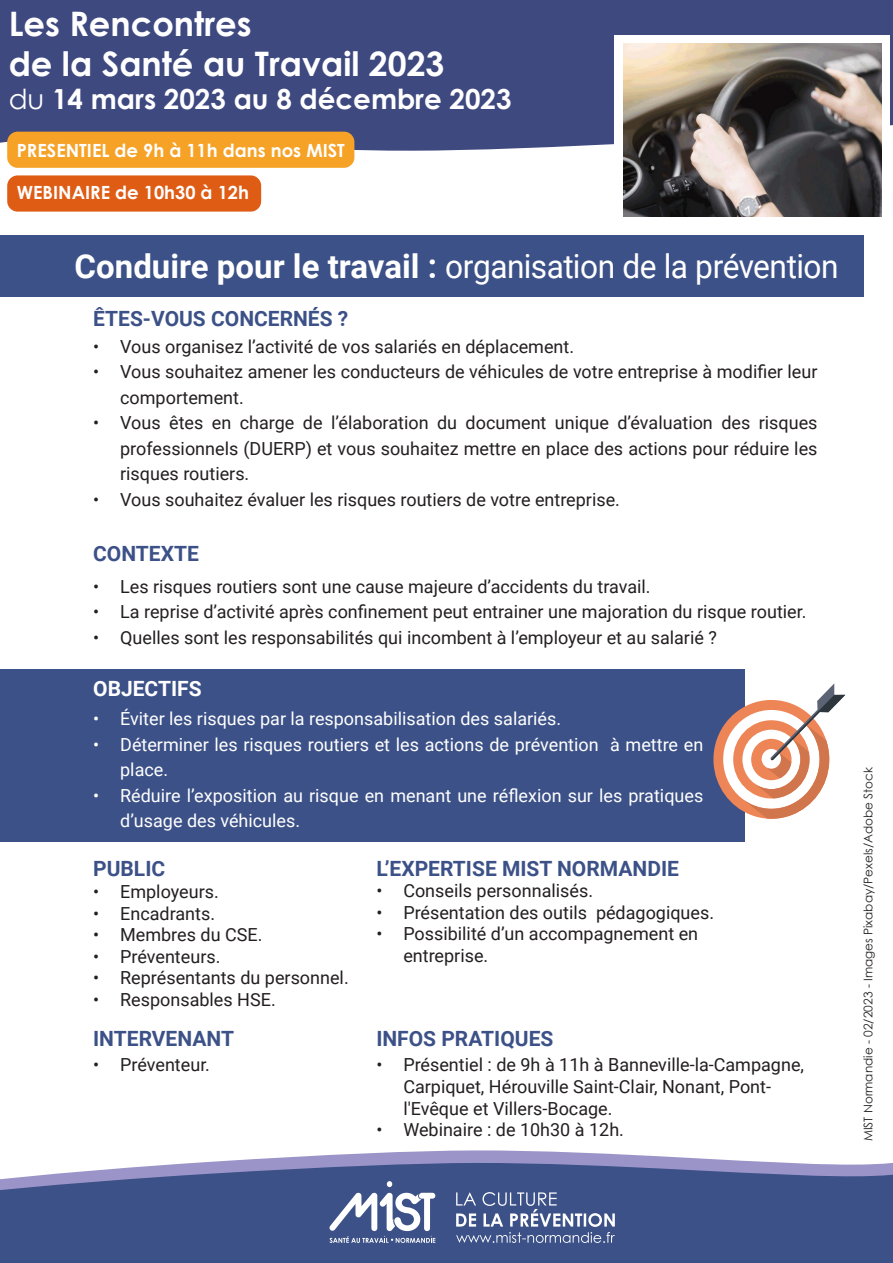
<style>
.page{position:relative;width:893px;height:1263px;background:#fff}
.page>*{position:absolute;margin:0;border:0;box-sizing:border-box;transform-origin:0 0}
.t1{font:700 33.75px/40.5px "Century Gothic";color:#fff}
.t2{font:33px "Roboto";letter-spacing:-.02em;color:#fff;scale:.96 1}
.t3{font:700 27.75px "Century Gothic";color:#fff}
.t4{font:700 21px "Roboto";color:#3c5187}
.t5{font:700 21px "Roboto";color:#fff}
.t6{font:700 18.15px "Century Gothic";color:#fff}
.t7{font:18px/25.5px "Roboto";color:#231f20}
.t8{font:18px/25.5px "Roboto";color:#fff}
.t9{font:12px "Century Gothic";color:#231f20}
.s1{font-weight:400}
.s2{font-weight:700}
</style>
<div class="page">
<svg style="left:258px;top:1150px;width:450px;height:9px;fill:#9a94c8"></svg>
<svg style="left:0;top:1159px;width:893px;height:104px;background:#4d5f92"></svg>
<svg style="left:329px;top:1181px;width:106px;height:62px"></svg>
<svg style="left:456px;top:1192px;width:159px;height:51px;background:#62739e"></svg>
<div style="left:0;top:0;width:893px;height:154px;background:#3e4980"></div>
<div style="left:615px;top:35px;width:275px;height:166px;background:#fff"></div>
<div style="left:7px;top:175px;width:254px;height:37px;background:#df5c15;border-radius:10px"></div>
<div style="left:7px;top:132px;width:347px;height:36px;background:#f6a227;border-radius:10px"></div>
<div style="left:0;top:669px;width:744px;height:173px;background:#3c5187"></div>
<div style="left:0;top:235px;width:863px;height:62px;background:#3c5187"></div>
<svg style="left:713px;top:683px;width:132px;height:136px"></svg>
<img style="left:623px;top:43px;width:259px;height:173px">
<p class="t1" style="left:9px;top:2px;width:437px">Les Rencontres<br>de la Santé au Travail 2023</p>
<p class="t3" style="left:9px;top:78px;width:504px"><span class="s1">du</span> 14 mars 2023 au 8 décembre 2023</p>
<p class="t6" style="left:17px;top:137px;width:330px">PRESENTIEL de 9h à 11h dans nos MIST</p>
<p class="t6" style="left:17px;top:179px;width:234px">WEBINAIRE de 10h30 à 12h</p>
<p class="t2" style="left:75px;top:243px;width:797px"><span class="s2">Conduire pour le travail :</span> organisation de la prévention</p>
<p class="t4" style="left:93px;top:304px;width:257px">ÊTES-VOUS CONCERNÉS ?</p>
<p class="t7" style="left:93px;top:333px;width:482px">• Vous organisez l’activité de vos salariés en déplacement.</p>
<p class="t7" style="left:120px;top:358px;width:699px;text-indent:-27px">• Vous souhaitez amener les conducteurs de véhicules de votre entreprise à modifier leur comportement.</p>
<p class="t7" style="left:120px;top:409px;width:699px;text-align:justify;text-indent:-27px">• Vous êtes en charge de l’élaboration du document unique d’évaluation des risques professionnels (DUERP) et vous souhaitez mettre en place des actions pour réduire les risques routiers.</p>
<p class="t7" style="left:93px;top:486px;width:528px">• Vous souhaitez évaluer les risques routiers de votre entreprise.</p>
<p class="t4" style="left:93px;top:539px;width:107px">CONTEXTE</p>
<p class="t7" style="left:93px;top:573px;width:559px">• Les risques routiers sont une cause majeure d’accidents du travail.</p>
<p class="t7" style="left:93px;top:599px;width:715px">• La reprise d’activité après confinement peut entrainer une majoration du risque routier.</p>
<p class="t7" style="left:93px;top:624px;width:625px">• Quelles sont les responsabilités qui incombent à l’employeur et au salarié ?</p>
<p class="t5" style="left:93px;top:674px;width:110px">OBJECTIFS</p>
<p class="t8" style="left:93px;top:705px;width:469px">• Éviter les risques par la responsabilisation des salariés.</p>
<p class="t8" style="left:120px;top:731px;width:585px;text-indent:-27px">• Déterminer les risques routiers et les actions de prévention à mettre en place.</p>
<p class="t8" style="left:120px;top:782px;width:585px;text-indent:-27px">• Réduire l’exposition au risque en menant une réflexion sur les pratiques d’usage des véhicules.</p>
<p class="t4" style="left:93px;top:854px;width:74px">PUBLIC</p>
<p class="t4" style="left:376px;top:854px;width:304px">L’EXPERTISE MIST NORMANDIE</p>
<p class="t7" style="left:93px;top:878px;width:127px">• Employeurs.</p>
<p class="t7" style="left:93px;top:900px;width:123px">• Encadrants.</p>
<p class="t7" style="left:93px;top:921px;width:171px">• Membres du CSE.</p>
<p class="t7" style="left:93px;top:943px;width:129px">• Préventeurs.</p>
<p class="t7" style="left:93px;top:964px;width:257px">• Représentants du personnel.</p>
<p class="t7" style="left:93px;top:986px;width:184px">• Responsables HSE.</p>
<p class="t7" style="left:376px;top:877px;width:218px">• Conseils personnalisés.</p>
<p class="t7" style="left:376px;top:899px;width:339px">• Présentation des outils pédagogiques.</p>
<p class="t7" style="left:403px;top:922px;width:296px;line-height:21.6px;text-indent:-27px">• Possibilité d’un accompagnement en entreprise.</p>
<p class="t4" style="left:93px;top:1024px;width:142px">INTERVENANT</p>
<p class="t4" style="left:376px;top:1024px;width:179px">INFOS PRATIQUES</p>
<p class="t7" style="left:93px;top:1051px;width:118px">• Préventeur.</p>
<p class="t7" style="left:403px;top:1053px;width:402px;line-height:21.6px;text-indent:-27px">• Présentiel : de 9h à 11h à Banneville-la-Campagne,<br>Carpiquet, Hérouville Saint-Clair, Nonant, Pont&shy;l'Evêque et Villers-Bocage.</p>
<p class="t7" style="left:376px;top:1116px;width:249px">• Webinaire : de 10h30 à 12h.</p>
<p class="t9" style="left:860px;top:1141px;width:376px;rotate:-90deg">MIST Normandie - 02/2023 - Images Pixabay/Pexels/Adobe Stock</p>
</div>
